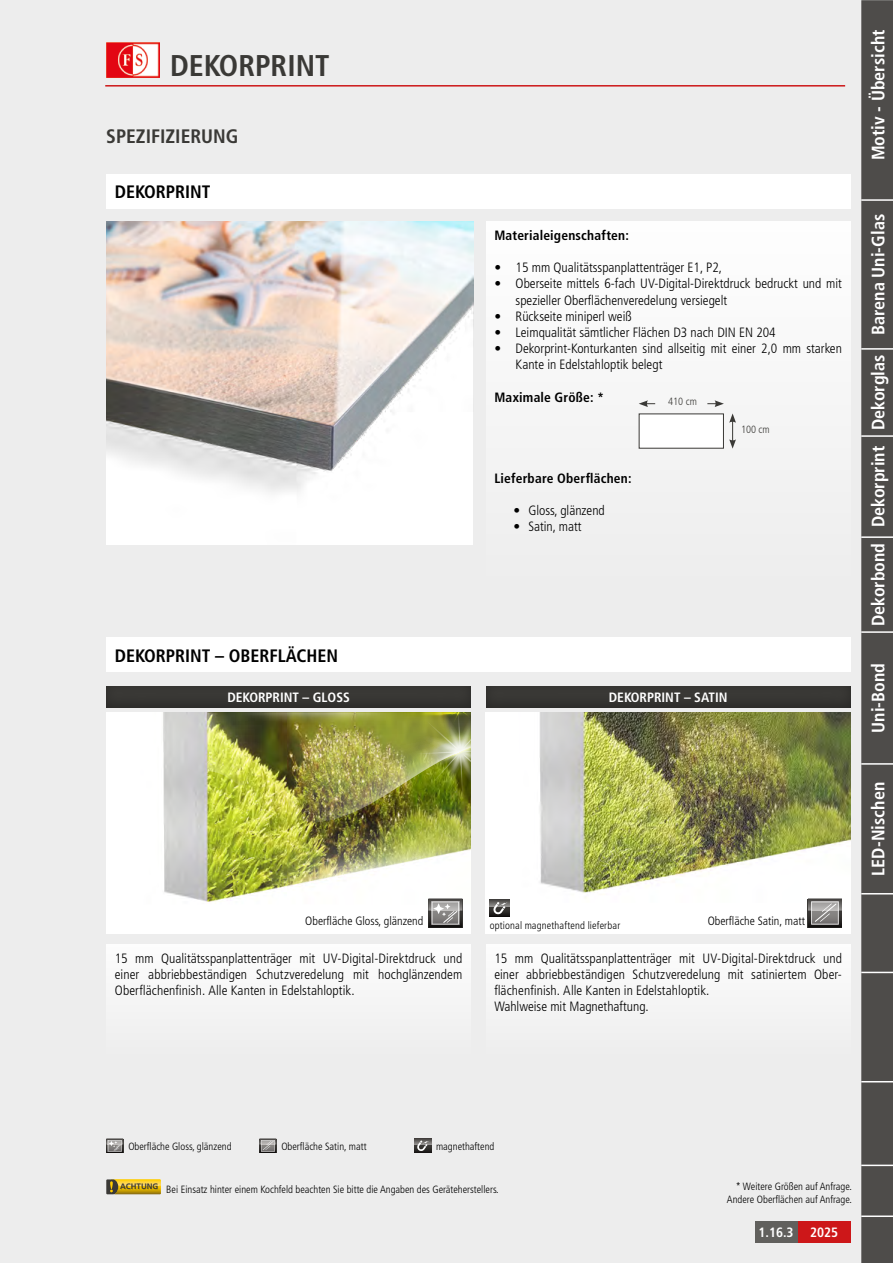
<style>
.page{position:relative;width:893px;height:1263px;background:#ededed}
.page>*{position:absolute;margin:0;border:0;box-sizing:border-box;transform-origin:0 0}
.t1{font:700 condensed 30px "Frutiger LT Std";color:#3a3936}
.t2{font:700 condensed 19.5px "Frutiger LT Std";color:#3a3936}
.t3{font:700 condensed 18px "Frutiger LT Std";color:#fff}
.t4{font:700 condensed 18px "Frutiger LT Std";color:#000}
.t5{font:300 condensed 13.5px/16.2px "Frutiger LT Std";color:#000}
.t6{font:700 condensed 13.5px "Frutiger LT Std";letter-spacing:.015em;color:#000}
.t7{font:700 condensed 13.5px "Frutiger LT Std";color:#fff}
.t8{font:300 condensed 12px "Frutiger LT Std";color:#000}
.t9{font:300 condensed 10.5px/12.6px "Frutiger LT Std";color:#000;text-align:right}
.t10{font:300 condensed 10.5px "Frutiger LT Std";color:#3a3936}
.t11{font:700 7.95px "Frutiger LT Pro";color:#3a3936}
</style>
<div class="page">
<img style="left:106px;top:43px;width:54px;height:34px">
<hr style="left:105px;top:85px;width:740px;height:2px;background:#cd1719">
<div style="left:797px;top:1221px;width:54px;height:22px;background:#cd1719"></div>
<div style="left:755px;top:1221px;width:42px;height:22px;background:#61605d"></div>
<div style="left:861px;top:0;width:32px;height:1263px;background:#4e4c4a"></div>
<hr style="left:861px;top:1164px;width:32px;height:2px;background:#fff">
<hr style="left:861px;top:1081px;width:32px;height:1px;background:#fff">
<hr style="left:861px;top:972px;width:32px;height:1px;background:#fff">
<hr style="left:861px;top:893px;width:32px;height:1px;background:#fff">
<hr style="left:861px;top:763px;width:32px;height:2px;background:#fff">
<hr style="left:861px;top:631px;width:32px;height:2px;background:#fff">
<hr style="left:861px;top:536px;width:32px;height:2px;background:#fff">
<hr style="left:861px;top:435px;width:32px;height:2px;background:#fff">
<hr style="left:861px;top:348px;width:32px;height:2px;background:#fff">
<hr style="left:861px;top:199px;width:32px;height:2px;background:#fff">
<hr style="left:861px;top:1215px;width:32px;height:2px;background:#fff">
<div style="left:486px;top:221px;width:364px;height:373px;background:#f6f6f6"></div>
<img style="left:106px;top:712px;width:365px;height:221px">
<img style="left:207px;top:712px;width:264px;height:189px">
<img style="left:208px;top:712px;width:263px;height:112px">
<img style="left:485px;top:712px;width:365px;height:221px">
<div style="left:106px;top:174px;width:744px;height:34px;background:#fff"></div>
<svg style="left:106px;top:1179px;width:55px;height:16px"></svg>
<img style="left:106px;top:1151px;width:17px;height:2px">
<svg style="left:106px;top:1138px;width:17px;height:13px"></svg>
<img style="left:259px;top:1151px;width:17px;height:2px">
<svg style="left:259px;top:1138px;width:17px;height:13px"></svg>
<img style="left:414px;top:1144px;width:17px;height:9px">
<img style="left:414px;top:1138px;width:17px;height:6px">
<svg style="left:417px;top:1140px;width:12px;height:11px"></svg>
<div style="left:106px;top:944px;width:365px;height:115px;background:#f5f5f5"></div>
<div style="left:486px;top:944px;width:364px;height:115px;background:#f5f5f5"></div>
<div style="left:428px;top:898px;width:34px;height:30px;background:#1f1d1c"></div>
<img style="left:428px;top:899px;width:34px;height:28px">
<img style="left:428px;top:898px;width:34px;height:1px">
<svg style="left:432px;top:902px;width:27px;height:22px"></svg>
<div style="left:808px;top:898px;width:34px;height:30px;background:#1f1d1c"></div>
<img style="left:808px;top:899px;width:34px;height:28px">
<img style="left:808px;top:898px;width:34px;height:1px">
<svg style="left:811px;top:902px;width:28px;height:22px"></svg>
<svg style="left:820px;top:913px;width:10px;height:9px"></svg>
<svg style="left:822px;top:903px;width:10px;height:9px"></svg>
<div style="left:106px;top:638px;width:744px;height:34px;background:#fff"></div>
<div style="left:473px;top:675px;width:391px;height:34px;background:#000;opacity:.3"></div>
<div style="left:93px;top:675px;width:391px;height:34px;background:#000;opacity:.3"></div>
<img style="left:490px;top:915px;width:20px;height:1px">
<svg style="left:490px;top:899px;width:20px;height:16px"></svg>
<img style="left:106px;top:221px;width:367px;height:323px">
<div style="left:639px;top:413px;width:85px;height:36px;background:#fff;border:1px solid #3a3936"></div>
<svg style="left:639px;top:400px;width:16px;height:7px"></svg>
<svg style="left:707px;top:400px;width:17px;height:7px"></svg>
<svg style="left:729px;top:413px;width:7px;height:36px"></svg>
<h1 class="t1" style="left:170px;top:47px;width:161px">DEKORPRINT</h1>
<h2 class="t2" style="left:106px;top:125px;width:134px">SPEZIFIZIERUNG</h2>
<h3 class="t4" style="left:115px;top:181px;width:97px">DEKORPRINT</h3>
<p class="t6" style="left:494px;top:227px;width:136px">Materialeigenschaften:</p>
<p class="t5" style="left:494px;top:260px;width:229px">• 15 mm Qualitätsspanplattenträger E1, P2,</p>
<p class="t5" style="left:516px;top:276px;width:328px;text-indent:-21px">• Oberseite mittels 6-fach UV-Digital-Direktdruck bedruckt und mit spezieller Oberflächenveredelung versiegelt</p>
<p class="t5" style="left:494px;top:308px;width:139px">• Rückseite miniperl weiß</p>
<p class="t5" style="left:494px;top:324px;width:283px">• Leimqualität sämtlicher Flächen D3 nach DIN EN 204</p>
<p class="t5" style="left:516px;top:341px;width:328px;text-indent:-21px">• Dekorprint-Konturkanten sind allseitig mit einer 2,0 mm starken<br>Kante in Edelstahloptik belegt</p>
<p class="t6" style="left:494px;top:389px;width:111px">Maximale Größe: *</p>
<p class="t10" style="left:668px;top:396px;width:30px">410 cm</p>
<p class="t6" style="left:494px;top:470px;width:139px">Lieferbare Oberflächen:</p>
<p class="t5" style="left:514px;top:503px;width:93px">• Gloss, glänzend</p>
<p class="t5" style="left:514px;top:519px;width:70px">• Satin, matt</p>
<p class="t10" style="left:741px;top:423px;width:30px">100 cm</p>
<h3 class="t4" style="left:115px;top:645px;width:225px">DEKORPRINT – OBERFLÄCHEN</h3>
<p class="t7" style="left:227px;top:690px;width:124px">DEKORPRINT – GLOSS</p>
<p class="t7" style="left:609px;top:690px;width:120px">DEKORPRINT – SATIN</p>
<p class="t8" style="left:305px;top:914px;width:120px">Oberfläche Gloss, glänzend</p>
<p class="t8" style="left:708px;top:914px;width:99px">Oberfläche Satin, matt</p>
<p class="t9" style="left:490px;top:919px;width:132px">optional magnethaftend lieferbar</p>
<p class="t5" style="left:115px;top:950px;width:349px;text-align:justify">15 mm Qualitätsspanplattenträger mit UV-Digital-Direktdruck und einer abbriebbeständigen Schutzveredelung mit hochglänzendem Oberflächenfinish. Alle Kanten in Edelstahloptik.</p>
<p class="t5" style="left:494px;top:950px;width:349px">15 mm Qualitätsspanplattenträger mit UV-Digital-Direktdruck und einer abbriebbeständigen Schutzveredelung mit satiniertem Ober&shy;flächenfinish. Alle Kanten in Edelstahloptik.<br>Wahlweise mit Magnethaftung.</p>
<h3 class="t3" style="left:867px;top:160px;width:132px;rotate:-90deg">Motiv - Übersicht</h3>
<h3 class="t3" style="left:867px;top:626px;width:414px;rotate:-90deg">Dekorbond Dekorprint Dekorglas Barena Uni-Glas</h3>
<h3 class="t3" style="left:867px;top:733px;width:71px;rotate:-90deg">Uni-Bond</h3>
<h3 class="t3" style="left:867px;top:876px;width:95px;rotate:-90deg">LED-Nischen</h3>
<p class="t9" style="left:128px;top:1140px;width:105px">Oberfläche Gloss, glänzend</p>
<p class="t9" style="left:281px;top:1140px;width:87px">Oberfläche Satin, matt</p>
<p class="t9" style="left:436px;top:1140px;width:60px">magnethaftend</p>
<p class="t11" style="left:120px;top:1182px;width:40px">ACHTUNG</p>
<p class="t9" style="left:166px;top:1183px;width:334px">Bei Einsatz hinter einem Kochfeld beachten Sie bitte die Angaben des Geräteherstellers.</p>
<p class="t9" style="left:727px;top:1180px;width:127px">* Weitere Größen auf Anfrage.<br>Andere Oberflächen auf Anfrage.</p>
<p class="t7" style="left:758px;top:1224px;width:81px">1.16.3 2025</p>
</div>
